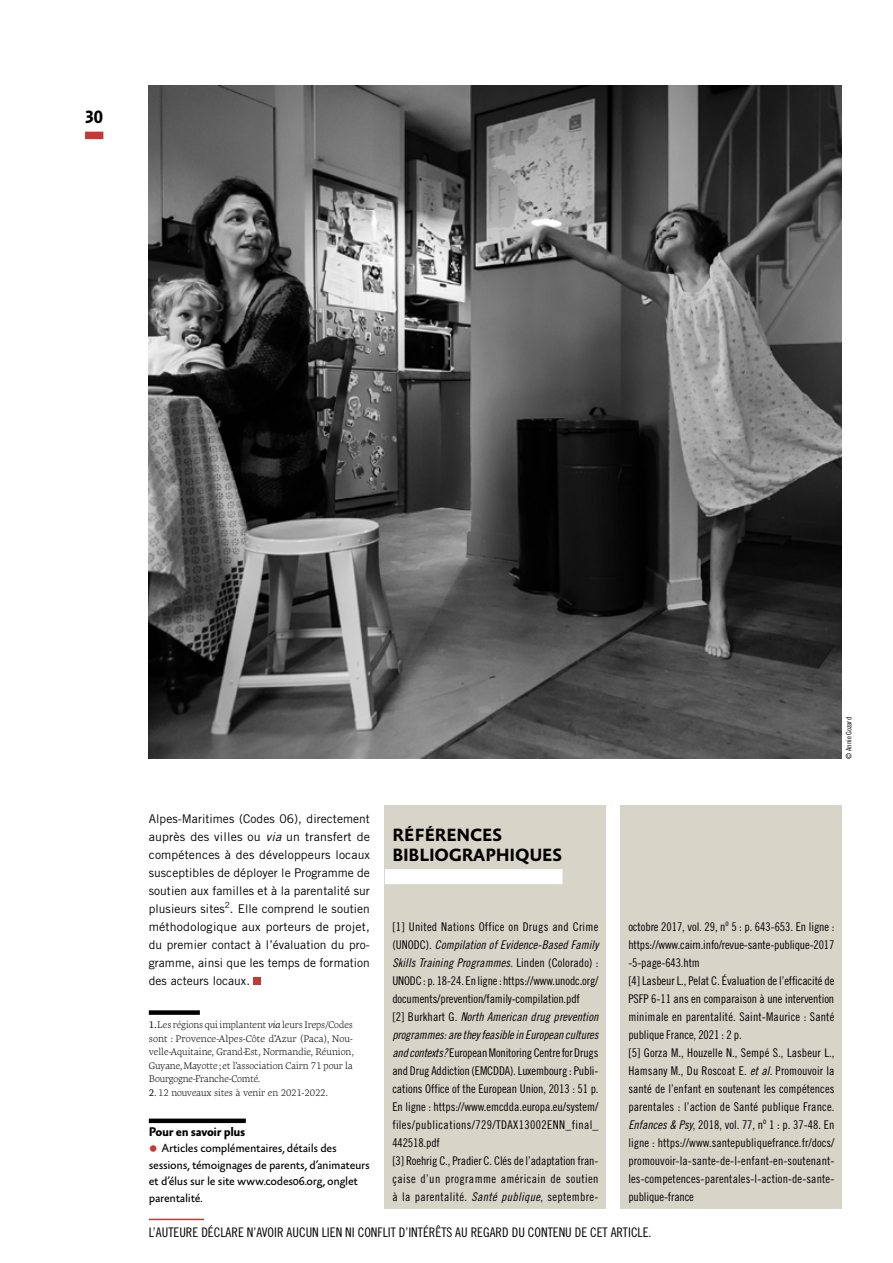
<style>
.page{position:relative;width:893px;height:1263px;background:#fff}
.page>*{position:absolute;margin:0;border:0;box-sizing:border-box;transform-origin:0 0}
.TITRE{font:700 18px/19.5px "Absara Sans OT";letter-spacing:-.015em;color:#000}
.FOLIO_GAUCHE{font:700 18px "Absara Sans OT";color:#000}
.NOTEARTICLE{font:13.2px "Trade Gothic LT Std Cn 18";color:#000}
.TITRE-2{font:700 12.75px "Absara Sans OT";letter-spacing:-.025em;color:#000}
.TXT_BODY{font:12px/18px "Trade Gothic LT Std Cn 18";letter-spacing:.01em;color:#000;text-align:justify}
.TXT_BODY_V2{font:12px/18px "Trade Gothic LT Std";letter-spacing:.005em;color:#000;text-align:justify}
.TXT{font:12px/16.5px "Absara Sans OT";letter-spacing:-.025em;color:#000}
.NOTE_BDP{font:300 9.75px/13.5px "Geneo Pro";letter-spacing:-.01em;color:#000;text-align:justify}
.NOTE_BDP_SUITE{font:300 9.75px "Geneo Pro";letter-spacing:-.01em;color:#000}
.TXT_BODY-2{font:7.5px "Trade Gothic LT Std Cn 18";color:#000}
.s1{font-style:italic}
.s2{font-weight:400}
.s3{font-weight:400;font-style:italic}
.s4{font-family:"Trade Gothic LT Std Cn 18";font-size:18px;color:#c43931}
.s5{font-family:"Trade Gothic LT Std Cn 18 Obl"}
</style>
<div class="page">
<div style="left:149px;top:1010px;width:51px;height:5px;background:#000"></div>
<div style="left:149px;top:1118px;width:97px;height:5px;background:#000"></div>
<div style="left:254px;top:978px;width:7px;height:7px;background:#c43931"></div>
<hr style="left:149px;top:1219px;width:55px;height:1px;background:#c43931">
<img style="left:149px;top:85px;width:693px;height:673px">
<div style="left:385px;top:805px;width:221px;height:404px;background:#d7d4c8"></div>
<div style="left:385px;top:869px;width:177px;height:15px;background:#fff"></div>
<div style="left:621px;top:805px;width:221px;height:404px;background:#d7d4c8"></div>
<div style="left:85px;top:132px;width:18px;height:7px;background:#c43931"></div>
<p class="FOLIO_GAUCHE" style="left:85px;top:107px;width:19px">30</p>
<p class="TXT_BODY-2" style="left:844px;top:759px;width:43px;rotate:-90deg">© Annie Gozard</p>
<p class="TXT_BODY_V2" style="left:149px;top:810px;width:223px">Alpes‑Maritimes (Codes 06), directement auprès des villes ou <span class="s1">via</span> un transfert de compétences à des développeurs locaux susceptibles de déployer le Programme de soutien aux familles et à la parentalité sur plusieurs sites<sup>2</sup>. Elle comprend le soutien méthodologique aux porteurs de projet, du premier contact à l’évaluation du pro‑ gramme, ainsi que les temps de formation des acteurs locaux.</p>
<p class="NOTE_BDP" style="left:149px;top:1017px;width:207px"><span class="s2">1.</span>Les régions qui implantent <span class="s3">via</span> leurs Ireps/Codes sont : Provence‑Alpes‑Côte d’Azur (Paca), Nou‑ velle‑Aquitaine, Grand‑Est, Normandie, Réunion, Guyane, Mayotte; et l’association Cairn 71 pour la Bourgogne‑Franche‑Comté.</p>
<p class="NOTE_BDP_SUITE" style="left:149px;top:1085px;width:181px"><span class="s2">2</span>. 12 nouveaux sites à venir en 2021‑2022.</p>
<p class="TITRE-2" style="left:149px;top:1124px;width:98px">Pour en savoir plus</p>
<p class="TXT" style="left:149px;top:1141px;width:223px"><span class="s4">•</span> Articles complémentaires, détails des sessions, témoignages de parents, d’animateurs et d’élus sur le site www.codes06.org, onglet parentalité.</p>
<p class="NOTEARTICLE" style="left:149px;top:1224px;width:504px">L’AUTEURE DÉCLARE N’AVOIR AUCUN LIEN NI CONFLIT D’INTÉRÊTS AU REGARD DU CONTENU DE CET ARTICLE.</p>
<p class="TITRE" style="left:392px;top:826px;width:171px">RÉFÉRENCES<br>BIBLIOGRAPHIQUES</p>
<p class="TXT_BODY" style="left:628px;top:918px;width:208px">octobre 2017, vol. 29, n<sup>o</sup> 5 : p. 643‑653. En ligne : https://www.cairn.info/revue‑sante‑publique‑2017 ‑5‑page‑643.htm</p>
<p class="TXT_BODY" style="left:628px;top:972px;width:208px">[4] Lasbeur L., Pelat C. Évaluation de l’efficacité de PSFP 6‑11 ans en comparaison à une intervention minimale en parentalité. Saint‑Maurice : Santé publique France, 2021 : 2 p.</p>
<p class="TXT_BODY" style="left:628px;top:1044px;width:208px">[5] Gorza M., Houzelle N., Sempé S., Lasbeur L., Hamsany M., Du Roscoat E. <span class="s5">et al.</span> Promouvoir la santé de l’enfant en soutenant les compétences parentales : l’action de Santé publique France.<br><span class="s5">Enfances &amp; Psy</span>, 2018, vol. 77, n<sup>o</sup> 1 : p. 37‑48. En ligne : https://www.santepubliquefrance.fr/docs/ promouvoir‑la‑sante‑de‑l‑enfant-en-soutenant&shy;les‑competences-parentales‑l‑action‑de‑sante&shy;publique‑france</p>
<p class="TXT_BODY" style="left:392px;top:918px;width:208px">[1] United Nations Office on Drugs and Crime (UNODC). <span class="s5">Compilation of Evidence‑Based Family Skills Training Programmes</span>. Linden (Colorado) :<br>UNODC : p. 18‑24. En ligne : https://www.unodc.org/ documents/prevention/family‑compilation.pdf</p>
<p class="TXT_BODY" style="left:392px;top:1008px;width:208px">[2] Burkhart G. <span class="s5">North American drug prevention programmes: are they feasible in European cultures and contexts?</span> European Monitoring Centre for Drugs and Drug Addiction (EMCDDA). Luxembourg : Publi‑ cations Office of the European Union, 2013 : 51 p.<br>En ligne : https://www.emcdda.europa.eu/system/ files/publications/729/TDAX13002ENN_final_ 442518.pdf</p>
<p class="TXT_BODY" style="left:392px;top:1152px;width:208px">[3] Roehrig C., Pradier C. Clés de l’adaptation fran‑ çaise d’un programme américain de soutien à la parentalité. <span class="s5">Santé publique</span>, septembre-</p>
</div>
